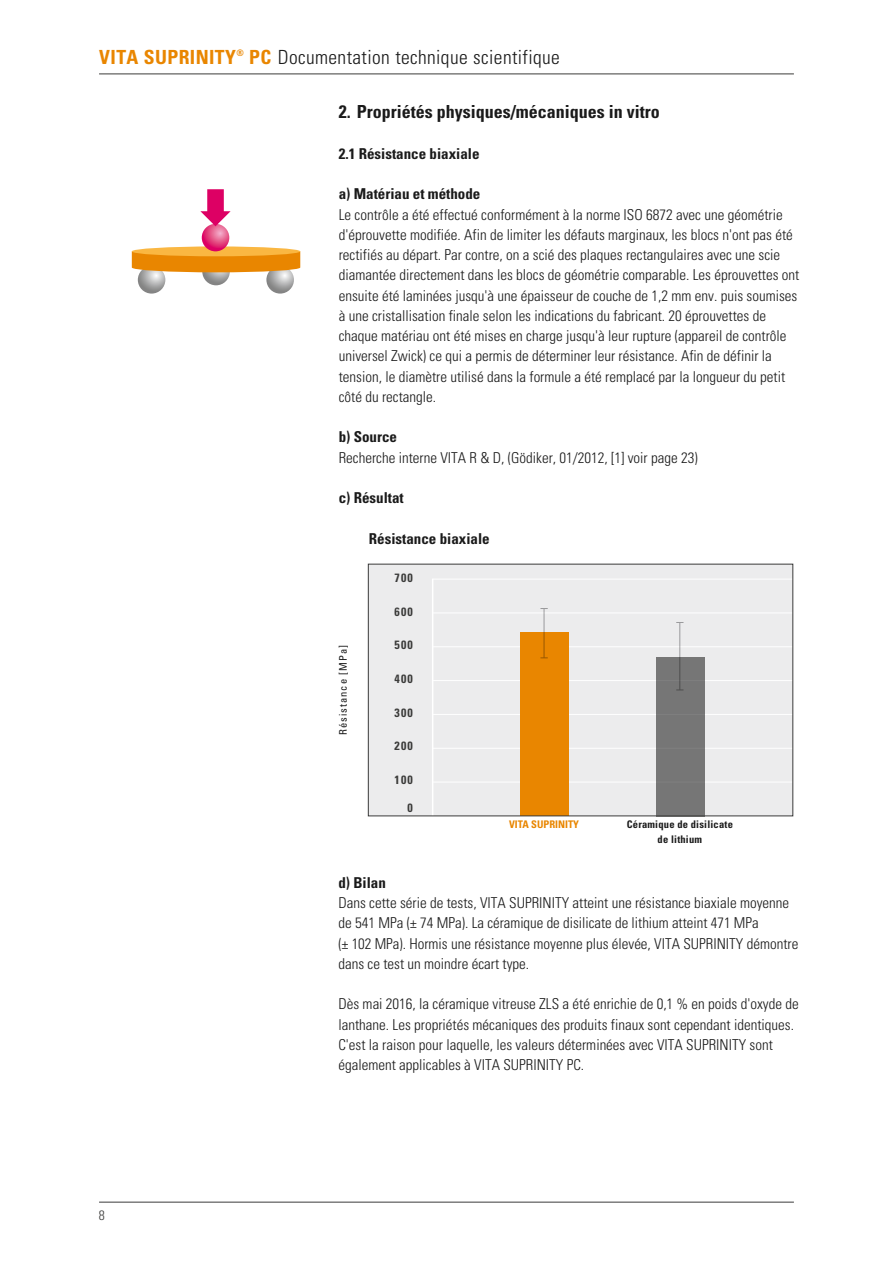
<style>
.page{position:relative;width:893px;height:1263px;background:#fff}
.page>*{position:absolute;margin:0;border:0;box-sizing:border-box;transform-origin:0 0}
.t1{font:300 condensed 19.5px "Univers";letter-spacing:.02em;color:#1a1a1a}
.t2{font:700 condensed 18px "Univers LT";color:#1a1a1a}
.t3{font:300 condensed 15px/20.2px "Univers LT";color:#1a1a1a}
.t4{font:700 condensed 15px "Univers LT";color:#1a1a1a}
.t5{font:700 condensed 15px "Univers";color:#1a1a1a}
.t6{font:300 condensed 13.5px "Univers";color:#3b3b3a}
.t7{font:700 condensed 12px "Univers";letter-spacing:.1em;color:#3b3b3a}
.t8{font:700 condensed 10.5px/15px "Univers";letter-spacing:.02em;color:#1a1a1a;text-align:center}
.t9{font:condensed 10.5px "Univers";letter-spacing:.1em;color:#1a1a1a}
.t10{font:700 condensed 10.5px "Univers";color:#e98600}
.s1{font-weight:700;color:#e98600}
</style>
<div class="page">
<hr style="left:99px;top:1202px;width:695px;height:1px;background:#3b3b3a">
<hr style="left:99px;top:74px;width:695px;height:1px;background:#3b3b3a">
<svg style="left:138px;top:266px;width:27px;height:28px"></svg>
<svg style="left:202px;top:258px;width:28px;height:27px"></svg>
<svg style="left:266px;top:266px;width:28px;height:28px"></svg>
<svg style="left:132px;top:252px;width:168px;height:20px;background:#e88b0b"></svg>
<div style="left:132px;top:246px;width:168px;height:10px;background:#fab742;border-radius:50%"></div>
<svg style="left:202px;top:224px;width:27px;height:27px"></svg>
<div style="left:207px;top:189px;width:17px;height:24px;background:#dd0064"></div>
<svg style="left:200px;top:211px;width:31px;height:15px"></svg>
<div style="left:368px;top:564px;width:425px;height:252px;background:#ececed"></div>
<hr style="left:433px;top:579px;width:360px;height:1px;background:#fff">
<hr style="left:433px;top:612px;width:360px;height:1px;background:#fff">
<hr style="left:433px;top:646px;width:360px;height:1px;background:#fff">
<hr style="left:433px;top:680px;width:360px;height:1px;background:#fff">
<hr style="left:433px;top:714px;width:360px;height:1px;background:#fff">
<hr style="left:433px;top:748px;width:360px;height:1px;background:#fff">
<hr style="left:433px;top:782px;width:360px;height:1px;background:#fff">
<hr style="left:432px;top:579px;width:1px;height:237px;background:#fff">
<div style="left:656px;top:657px;width:48px;height:159px;background:#767676"></div>
<div style="left:520px;top:633px;width:49px;height:183px;background:#e98600"></div>
<hr style="left:544px;top:608px;width:1px;height:50px;background:#a7a7a8">
<hr style="left:679px;top:622px;width:1px;height:68px;background:#a7a7a8">
<h1 class="t1" style="left:99px;top:45px;width:462px"><span class="s1">VITA SUPRINITY</span><sup>®</sup> <span class="s1">PC</span> Documentation technique scientifique</h1>
<p class="t2" style="left:339px;top:101px;width:322px">2. Propriétés physiques/mécaniques in vitro</p>
<p class="t4" style="left:339px;top:144px;width:142px">2.1 Résistance biaxiale</p>
<p class="t4" style="left:339px;top:185px;width:143px">a) Matériau et méthode</p>
<p class="t3" style="left:339px;top:204px;width:462px">Le contrôle a été effectué conformément à la norme ISO 6872 avec une géométrie d'éprouvette modifiée. Afin de limiter les défauts marginaux, les blocs n'ont pas été rectifiés au départ. Par contre, on a scié des plaques rectangulaires avec une scie diamantée directement dans les blocs de géométrie comparable. Les éprouvettes ont ensuite été laminées jusqu'à une épaisseur de couche de 1,2 mm env. puis soumises à une cristallisation finale selon les indications du fabricant. 20 éprouvettes de chaque matériau ont été mises en charge jusqu'à leur rupture (appareil de contrôle universel Zwick) ce qui a permis de déterminer leur résistance. Afin de définir la tension, le diamètre utilisé dans la formule a été remplacé par la longueur du petit côté du rectangle.</p>
<p class="t4" style="left:339px;top:428px;width:60px">b) Source</p>
<p class="t3" style="left:339px;top:447px;width:360px">Recherche interne VITA R &amp; D, (Gödiker, 01/2012, [1] voir page 23)</p>
<p class="t4" style="left:339px;top:489px;width:67px">c) Résultat</p>
<p class="t9" style="left:336px;top:735px;width:92px;rotate:-90deg">Résistance [MPa]</p>
<p class="t5" style="left:369px;top:529px;width:122px">Résistance biaxiale</p>
<p class="t7" style="left:394px;top:570px;width:20px">700</p>
<p class="t7" style="left:394px;top:604px;width:20px">600</p>
<p class="t7" style="left:394px;top:638px;width:20px">500</p>
<p class="t7" style="left:394px;top:671px;width:20px">400</p>
<p class="t7" style="left:394px;top:705px;width:20px">300</p>
<p class="t7" style="left:394px;top:739px;width:20px">200</p>
<p class="t7" style="left:394px;top:772px;width:20px">100</p>
<p class="t7" style="left:408px;top:800px;width:7px">0</p>
<p class="t10" style="left:509px;top:818px;width:71px">VITA SUPRINITY</p>
<p class="t8" style="left:627px;top:817px;width:108px">Céramique de disilicate de lithium</p>
<p class="t6" style="left:99px;top:1207px;width:7px">8</p>
<p class="t4" style="left:338px;top:873px;width:49px">d) Bilan</p>
<p class="t3" style="left:338px;top:893px;width:461px">Dans cette série de tests, VITA SUPRINITY atteint une résistance biaxiale moyenne de 541 MPa (± 74 MPa). La céramique de disilicate de lithium atteint 471 MPa<br>(± 102 MPa). Hormis une résistance moyenne plus élevée, VITA SUPRINITY démontre dans ce test un moindre écart type.</p>
<p class="t3" style="left:338px;top:994px;width:462px">Dès mai 2016, la céramique vitreuse ZLS a été enrichie de 0,1 % en poids d'oxyde de lanthane. Les propriétés mécaniques des produits finaux sont cependant identiques.<br>C'est la raison pour laquelle, les valeurs déterminées avec VITA SUPRINITY sont également applicables à VITA SUPRINITY PC.</p>
</div>
